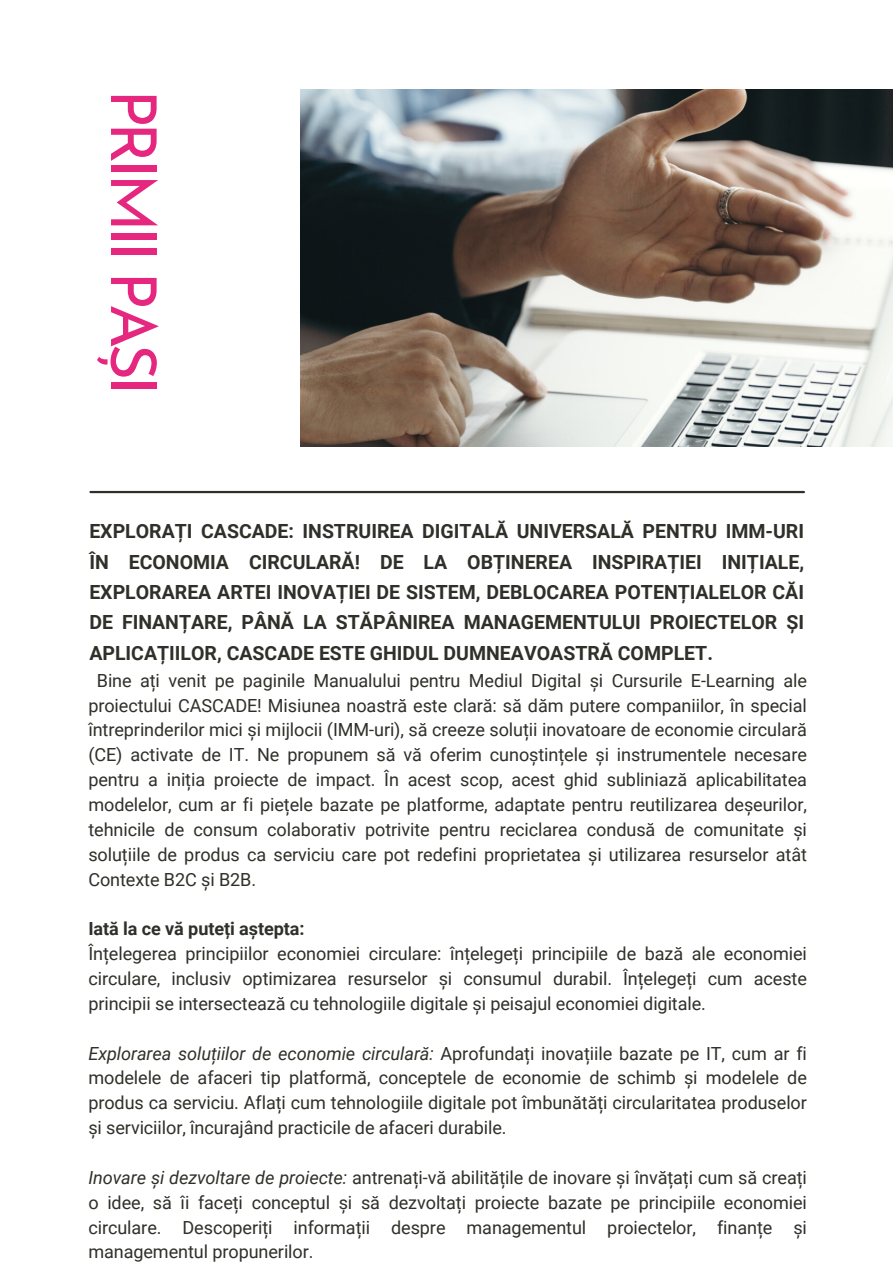
<style>
.page{position:relative;width:893px;height:1264px;background:#fff}
.page>*{position:absolute;margin:0;border:0;box-sizing:border-box;transform-origin:0 0}
.t1{font:63px "Josefin Sans";letter-spacing:-.075em;color:#e6277f}
.t2{font:700 19.5px/30.3px "Roboto";color:#2f3029;text-align:justify}
.t3{font:18px/24.9px "Roboto";letter-spacing:-.005em;color:#2f3029;text-align:justify}
.t4{font:700 18px "Roboto";letter-spacing:-.005em;color:#2f3029}
.s1{font-style:italic}
</style>
<div class="page">
<img style="left:300px;top:89px;width:592px;height:357px">
<hr style="left:90px;top:491px;width:713px;height:2px;background:#2f3029">
<p class="t1" style="left:158px;top:89px;width:307px;rotate:90deg">PRIMII PAȘI</p>
<p class="t2" style="left:89px;top:516px;width:716px">EXPLORAȚI CASCADE: INSTRUIREA DIGITALĂ UNIVERSALĂ PENTRU IMM-URI ÎN ECONOMIA CIRCULARĂ! DE LA OBȚINEREA INSPIRAȚIEI INIȚIALE, EXPLORAREA ARTEI INOVAȚIEI DE SISTEM, DEBLOCAREA POTENȚIALELOR CĂI DE FINANȚARE, PÂNĂ LA STĂPÂNIREA MANAGEMENTULUI PROIECTELOR ȘI APLICAȚIILOR, CASCADE ESTE GHIDUL DUMNEAVOASTRĂ COMPLET.</p>
<p class="t3" style="left:88px;top:668px;width:720px;text-indent:8px">Bine ați venit pe paginile Manualului pentru Mediul Digital și Cursurile E-Learning ale proiectului CASCADE! Misiunea noastră este clară: să dăm putere companiilor, în special întreprinderilor mici și mijlocii (IMM-uri), să creeze soluții inovatoare de economie circulară (CE) activate de IT. Ne propunem să vă oferim cunoștințele și instrumentele necesare pentru a iniția proiecte de impact. În acest scop, acest ghid subliniază aplicabilitatea modelelor, cum ar fi piețele bazate pe platforme, adaptate pentru reutilizarea deșeurilor, tehnicile de consum colaborativ potrivite pentru reciclarea condusă de comunitate și soluțiile de produs ca serviciu care pot redefini proprietatea și utilizarea resurselor atât Contexte B2C și B2B.</p>
<p class="t4" style="left:88px;top:918px;width:217px">Iată la ce vă puteți aștepta:</p>
<p class="t3" style="left:88px;top:941px;width:720px">Înțelegerea principiilor economiei circulare: înțelegeți principiile de bază ale economiei circulare, inclusiv optimizarea resurselor și consumul durabil. Înțelegeți cum aceste principii se intersectează cu tehnologiile digitale și peisajul economiei digitale.</p>
<p class="t3" style="left:88px;top:1041px;width:720px"><span class="s1">Explorarea soluțiilor de economie circulară:</span> Aprofundați inovațiile bazate pe IT, cum ar fi modelele de afaceri tip platformă, conceptele de economie de schimb și modelele de produs ca serviciu. Aflați cum tehnologiile digitale pot îmbunătăți circularitatea produselor și serviciilor, încurajând practicile de afaceri durabile.</p>
<p class="t3" style="left:88px;top:1165px;width:720px"><span class="s1">Inovare și dezvoltare de proiecte:</span> antrenați-vă abilitățile de inovare și învățați cum să creați o idee, să îi faceți conceptul și să dezvoltați proiecte bazate pe principiile economiei circulare. Descoperiți informații despre managementul proiectelor, finanțe și managementul propunerilor.</p>
</div>
